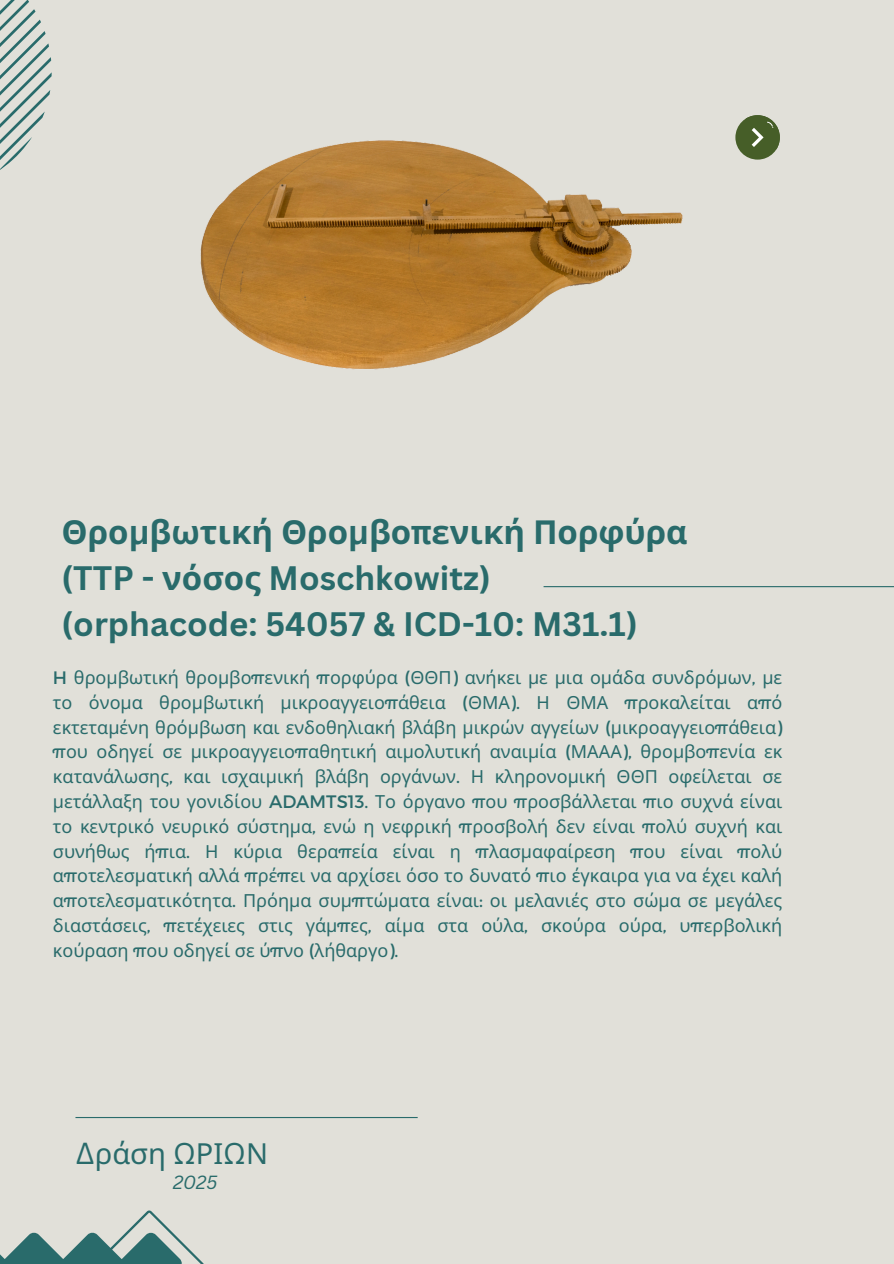
<style>
.page{position:relative;width:894px;height:1264px;background:#fff}
.page>*{position:absolute;margin:0;border:0;box-sizing:border-box;transform-origin:0 0}
.t1{font:700 33px/46.2px "Canva Sans";color:#296b6b}
.t2{font:28.95px "Noto Sans";color:#296b6b}
.t3{font:italic 18.6px "Canva Sans";color:#296b6b}
.t4{font:18px/24.8px "Noto Sans";color:#296b6b;text-align:justify}
.s1{font-family:"Noto Sans"}
.s2{font-family:"Montserrat"}
.s3{font-family:"Canva Sans"}
</style>
<div class="page">
<div style="left:0;top:0;width:893px;height:1263px;background:#e1e0d9"></div>
<hr style="left:75px;top:1116px;width:342px;height:2px;background:#296b6b">
<hr style="left:543px;top:586px;width:350px;height:1px;background:#296b6b">
<svg style="left:0;top:0;width:51px;height:170px"></svg>
<div style="left:735px;top:115px;width:44px;height:44px;background:#465e28;border-radius:50%"></div>
<svg style="left:742px;top:115px;width:37px;height:37px"></svg>
<svg style="left:0;top:1210px;width:203px;height:53px"></svg>
<img style="left:200px;top:140px;width:483px;height:230px">
<p class="t1" style="left:62px;top:507px;width:627px"><span class="s1">Θρο</span>μ<span class="s1">βωτική Θρο</span>μ<span class="s1">βο</span>π<span class="s1">ενική Πορφύρα </span>(TTP - <span class="s1">νόσος</span> Moschkowitz) (orphacode: 54057 &amp; ICD-10: M31.1)</p>
<p class="t4" style="left:53px;top:664px;width:730px"><span class="s2">H</span> θρομβωτική θρομβο<span class="s2">π</span>ενική <span class="s2">π</span>ορφύρα <span class="s2">(</span>ΘΘΠ<span class="s2">)</span> ανήκει με μια ομάδα συνδρόμων<span class="s2">,</span> με το όνομα θρομβωτική μικροαγγειο<span class="s2">π</span>άθεια <span class="s2">(</span>ΘΜΑ<span class="s2">).</span> Η ΘΜΑ <span class="s2">π</span>ροκαλείται α<span class="s2">π</span>ό εκτεταμένη θρόμβωση και ενδοθηλιακή βλάβη μικρών αγγείων <span class="s2">(</span>μικροαγγειο<span class="s2">π</span>άθεια<span class="s2">) π</span>ου οδηγεί σε μικροαγγειο<span class="s2">π</span>αθητική αιμολυτική αναιμία <span class="s2">(</span>ΜΑΑΑ<span class="s2">),</span> θρομβο<span class="s2">π</span>ενία εκ κατανάλωσης<span class="s2">,</span> και ισχαιμική βλάβη οργάνων<span class="s2">.</span> Η κληρονομική ΘΘΠ οφείλεται σε μετάλλαξη του γονιδίου <span class="s2">ADAMTS13.</span> Το όργανο <span class="s2">π</span>ου <span class="s2">π</span>ροσβάλλεται <span class="s2">π</span>ιο συχνά είναι το κεντρικό νευρικό σύστημα<span class="s2">,</span> ενώ η νεφρική <span class="s2">π</span>ροσβολή δεν είναι <span class="s2">π</span>ολύ συχνή και συνήθως ή<span class="s2">π</span>ια<span class="s2">.</span> Η κύρια θερα<span class="s2">π</span>εία είναι η <span class="s2">π</span>λασμαφαίρεση <span class="s2">π</span>ου είναι <span class="s2">π</span>ολύ α<span class="s2">π</span>οτελεσματική αλλά <span class="s2">π</span>ρέ<span class="s2">π</span>ει να αρχίσει όσο το δυνατό <span class="s2">π</span>ιο έγκαιρα για να έχει καλή α<span class="s2">π</span>οτελεσματικότητα<span class="s2">.</span> Πρόημα συμ<span class="s2">π</span>τώματα είναι<span class="s2">:</span> οι μελανιές στο σώμα σε μεγάλες διαστάσεις<span class="s2">, π</span>ετέχειες στις γάμ<span class="s2">π</span>ες<span class="s2">,</span> αίμα στα ούλα<span class="s2">,</span> σκούρα ούρα<span class="s2">,</span> υ<span class="s2">π</span>ερβολική κούραση <span class="s2">π</span>ου οδηγεί σε ύ<span class="s2">π</span>νο <span class="s2">(</span>λήθαργο<span class="s2">).</span></p>
<h1 class="t2" style="left:75px;top:1133px;width:194px"><span class="s3">Δ</span>ράση <span class="s3">Ω</span>ΡΙ<span class="s3">Ω</span>Ν</h1>
<p class="t3" style="left:173px;top:1168px;width:46px">2025</p>
</div>
